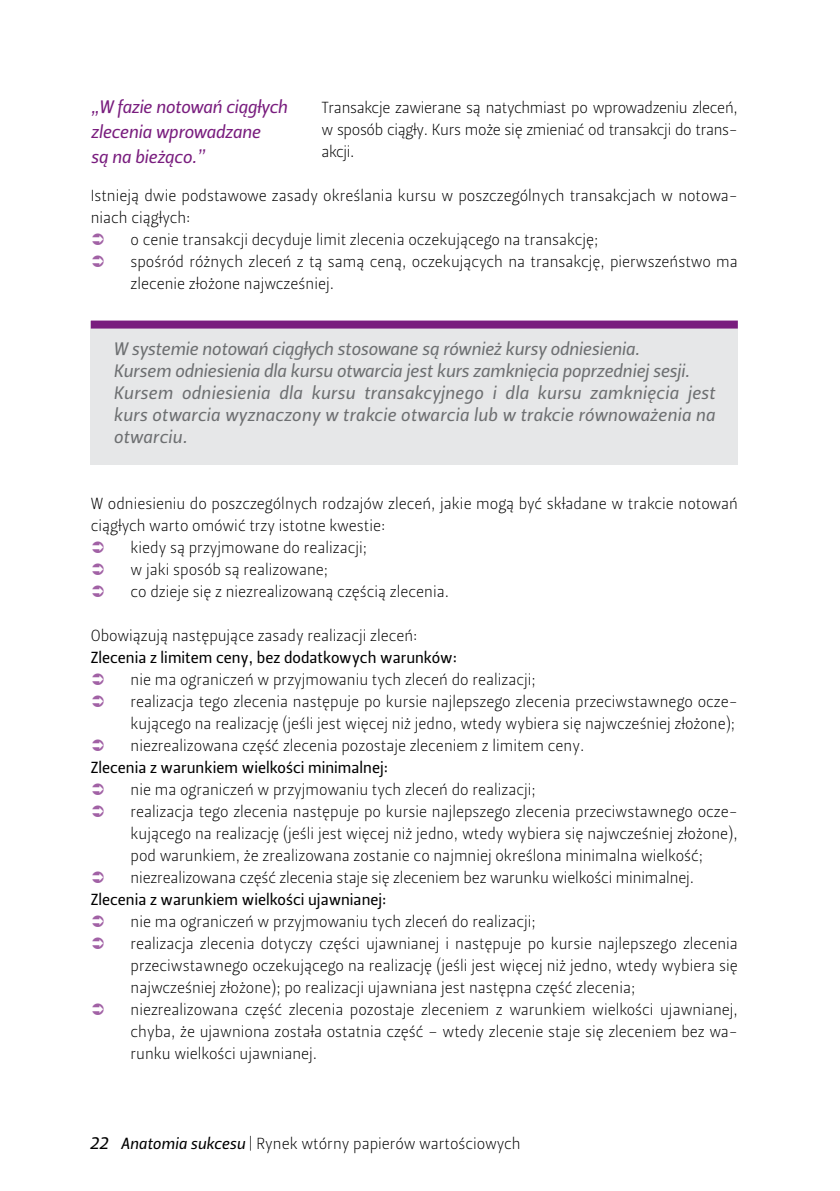
<style>
.page{position:relative;width:840px;height:1191px;background:#fff}
.page>*{position:absolute;margin:0;border:0;box-sizing:border-box;transform-origin:0 0}
.t1{font:18px/22px "Leitura Sans Italic 2";letter-spacing:-.01em;color:#6d6f71}
.t2{font:18px/25.2px "Leitura Sans Italic 2";letter-spacing:-.01em;color:#791d7e}
.t3{font:16px/22px "Leitura Sans Grot 1";color:#000}
.t4{font:16px "Leitura Sans Grot 2";color:#000}
.s1{font-family:"Leitura Sans Italic 2";font-size:18px}
.s2{font-family:"Leitura Sans Italic 2"}
</style>
<div class="page">
<div style="left:91px;top:321px;width:646px;height:144px;background:#e6e7e8"></div>
<div style="left:91px;top:320px;width:646px;height:8px;background:#791d7e"></div>
<p class="t2" style="left:91px;top:94px;width:198px">„W fazie notowań ciągłych zlecenia wprowadzane<br>są na bieżąco.”</p>
<p class="t3" style="left:321px;top:96px;width:417px;text-align:justify">Transakcje zawierane są natychmiast po wprowadzeniu zleceń, w sposób ciągły. Kurs może się zmieniać od transakcji do trans&shy;akcji.</p>
<p class="t3" style="left:91px;top:184px;width:648px">Istnieją dwie podstawowe zasady określania kursu w poszczególnych transakcjach w notowa-</p>
<p class="t3" style="left:91px;top:206px;width:101px">niach ciągłych:</p>
<p class="t3" style="left:130px;top:228px;width:469px">o cenie transakcji decyduje limit zlecenia oczekującego na transakcję;</p>
<p class="t3" style="left:130px;top:250px;width:608px">spośród różnych zleceń z tą samą ceną, oczekujących na transakcję, pierwszeństwo ma</p>
<p class="t3" style="left:130px;top:272px;width:205px">zlecenie złożone najwcześniej.</p>
<p class="t1" style="left:113px;top:338px;width:603px">W systemie notowań ciągłych stosowane są również kursy odniesienia.<br>Kursem odniesienia dla kursu otwarcia jest kurs zamknięcia poprzedniej sesji.<br>Kursem odniesienia dla kursu transakcyjnego i dla kursu zamknięcia jest kurs otwarcia wyznaczony w trakcie otwarcia lub w trakcie równoważenia na otwarciu.</p>
<p class="t3" style="left:91px;top:492px;width:648px">W odniesieniu do poszczególnych rodzajów zleceń, jakie mogą być składane w trakcie notowań</p>
<p class="t3" style="left:91px;top:514px;width:296px">ciągłych warto omówić trzy istotne kwestie:</p>
<p class="t3" style="left:130px;top:536px;width:238px">kiedy są przyjmowane do realizacji;</p>
<p class="t3" style="left:130px;top:558px;width:199px">w jaki sposób są realizowane;</p>
<p class="t3" style="left:130px;top:580px;width:320px">co dzieje się z niezrealizowaną częścią zlecenia.</p>
<p class="t3" style="left:91px;top:624px;width:328px">Obowiązują następujące zasady realizacji zleceń:</p>
<p class="t4" style="left:91px;top:648px;width:367px">Zlecenia z limitem ceny, bez dodatkowych warunków:</p>
<p class="t3" style="left:130px;top:668px;width:608px">nie ma ograniczeń w przyjmowaniu tych zleceń do realizacji;<br>realizacja tego zlecenia następuje po kursie najlepszego zlecenia przeciwstawnego ocze&shy;kującego na realizację (jeśli jest więcej niż jedno, wtedy wybiera się najwcześniej złożone); niezrealizowana część zlecenia pozostaje zleceniem z limitem ceny.</p>
<p class="t4" style="left:91px;top:758px;width:298px">Zlecenia z warunkiem wielkości minimalnej:</p>
<p class="t3" style="left:130px;top:778px;width:608px">nie ma ograniczeń w przyjmowaniu tych zleceń do realizacji;<br>realizacja tego zlecenia następuje po kursie najlepszego zlecenia przeciwstawnego ocze&shy;kującego na realizację (jeśli jest więcej niż jedno, wtedy wybiera się najwcześniej złożone), pod warunkiem, że zrealizowana zostanie co najmniej określona minimalna wielkość; niezrealizowana część zlecenia staje się zleceniem bez warunku wielkości minimalnej.</p>
<p class="t4" style="left:91px;top:890px;width:297px">Zlecenia z warunkiem wielkości ujawnianej:</p>
<p class="t3" style="left:130px;top:910px;width:608px">nie ma ograniczeń w przyjmowaniu tych zleceń do realizacji;<br>realizacja zlecenia dotyczy części ujawnianej i następuje po kursie najlepszego zlecenia przeciwstawnego oczekującego na realizację (jeśli jest więcej niż jedno, wtedy wybiera się najwcześniej złożone); po realizacji ujawniana jest następna część zlecenia; niezrealizowana część zlecenia pozostaje zleceniem z warunkiem wielkości ujawnianej, chyba, że ujawniona została ostatnia część – wtedy zlecenie staje się zleceniem bez wa&shy;runku wielkości ujawnianej.</p>
<p class="t3" style="left:89px;top:1132px;width:432px"><span class="s1">22</span> <span class="s2">Anatomia sukcesu</span> | Rynek wtórny papierów wartościowych</p>
</div>
